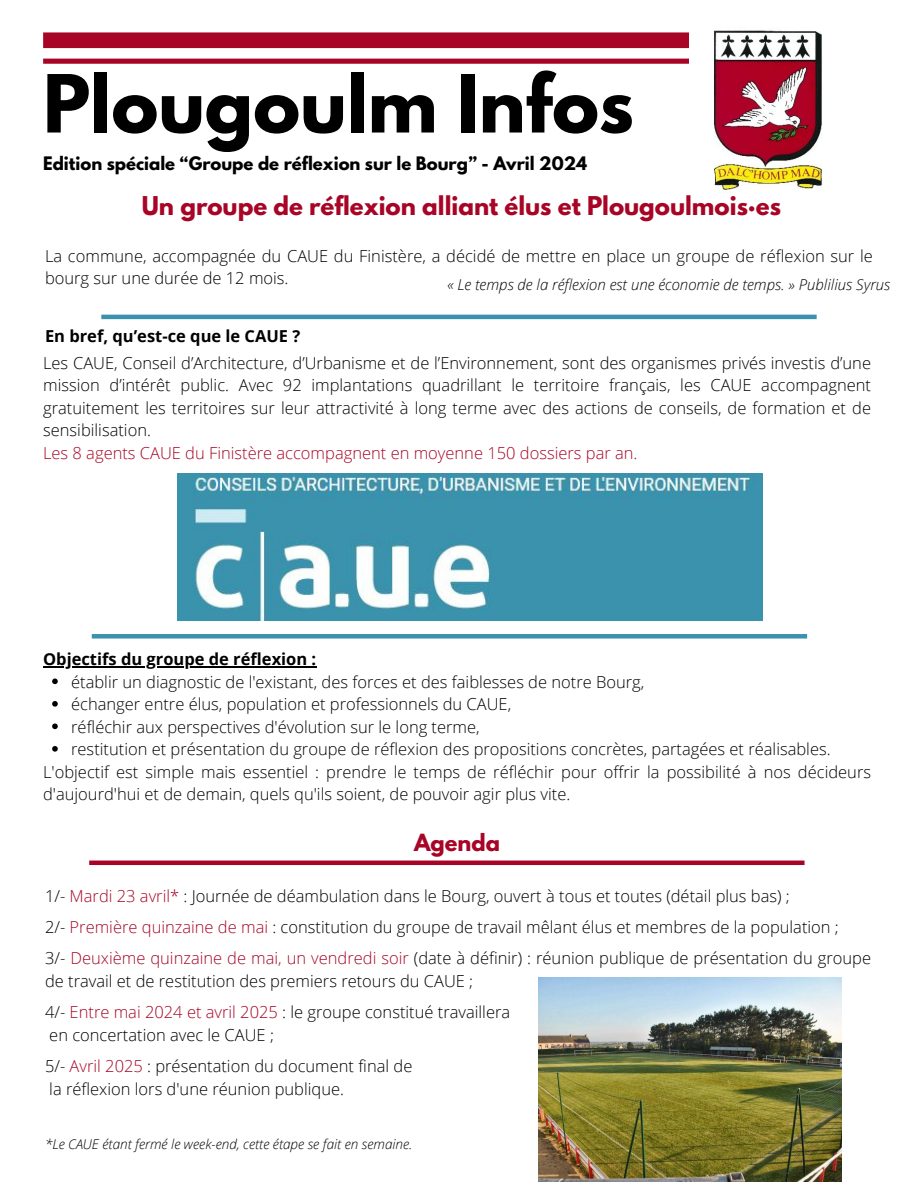
<style>
.page{position:relative;width:918px;height:1188px;background:#fff}
.page>*{position:absolute;margin:0;border:0;box-sizing:border-box;transform-origin:0 0}
.t1{font:700 70.95px "League Spartan";color:#000}
.t2{font:700 22.95px "League Spartan";color:#a80526}
.t3{font:700 21px "League Spartan";color:#a80526}
.t4{font:300 16.5px/22.5px "Open Sans";color:#000}
.t5{font:700 16.5px "Open Sans";color:#000}
.t6{font:700 16.5px "League Spartan";color:#000}
.t7{font:italic 300 15px "Open Sans";color:#000}
.t8{font:italic 300 13.5px "Open Sans";color:#000}
.s1{color:#a80526}
</style>
<div class="page">
<svg style="left:43px;top:32px;width:646px;height:32px"></svg>
<img style="left:714px;top:30px;width:108px;height:160px">
<img style="left:177px;top:474px;width:585px;height:146px">
<hr style="left:101px;top:315px;width:716px;height:4px;background:#3c92ad">
<div style="left:92px;top:634px;width:715px;height:5px;background:#3c92ad"></div>
<hr style="left:43px;top:666px;width:273px;height:1px;background:#000">
<svg style="left:52px;top:679px;width:6px;height:5px"></svg>
<svg style="left:52px;top:701px;width:6px;height:6px"></svg>
<svg style="left:52px;top:724px;width:6px;height:5px"></svg>
<svg style="left:52px;top:746px;width:6px;height:6px"></svg>
<hr style="left:89px;top:861px;width:716px;height:4px;background:#a80526">
<img style="left:538px;top:978px;width:304px;height:204px">
<h1 class="t1" style="left:43px;top:69px;width:592px">Plougoulm Infos</h1>
<h3 class="t6" style="left:43px;top:155px;width:545px">Edition spéciale “Groupe de réflexion sur le Bourg” - Avril 2024</h3>
<h2 class="t2" style="left:142px;top:195px;width:641px">Un groupe de réflexion alliant élus et Plougoulmois·es</h2>
<h4 class="t4" style="left:45px;top:244px;width:829px">La commune, accompagnée du CAUE du Finistère, a décidé de mettre en place un groupe de réflexion sur le bourg sur une durée de 12 mois.</h4>
<h4 class="t7" style="left:447px;top:274px;width:444px">« Le temps de la réflexion est une économie de temps. » Publilius Syrus</h4>
<p class="t5" style="left:45px;top:325px;width:257px">En bref, qu’est-ce que le CAUE ?</p>
<h4 class="t4" style="left:43px;top:351px;width:829px">Les CAUE, Conseil d’Architecture, d’Urbanisme et de l’Environnement, sont des organismes privés investis d’une mission d’intérêt public. Avec 92 implantations quadrillant le territoire français, les CAUE accompagnent gratuitement les territoires sur leur attractivité à long terme avec des actions de conseils, de formation et de sensibilisation.<br><span class="s1">Les 8 agents CAUE du Finistère accompagnent en moyenne 150 dossiers par an.</span></h4>
<h3 class="t5" style="left:43px;top:647px;width:275px">Objectifs du groupe de réflexion :</h3>
<p class="t4" style="left:71px;top:670px;width:575px">établir un diagnostic de l'existant, des forces et des faiblesses de notre Bourg,</p>
<p class="t4" style="left:71px;top:692px;width:442px">échanger entre élus, population et professionnels du CAUE,</p>
<p class="t4" style="left:71px;top:715px;width:410px">réfléchir aux perspectives d'évolution sur le long terme,</p>
<p class="t4" style="left:71px;top:737px;width:761px">restitution et présentation du groupe de réflexion des propositions concrètes, partagées et réalisables.</p>
<h4 class="t4" style="left:43px;top:760px;width:829px">L'objectif est simple mais essentiel : prendre le temps de réfléchir pour offrir la possibilité à nos décideurs d'aujourd'hui et de demain, quels qu'ils soient, de pouvoir agir plus vite.</h4>
<h2 class="t3" style="left:414px;top:832px;width:87px">Agenda</h2>
<h4 class="t4" style="left:45px;top:885px;width:746px">1/- <span class="s1">Mardi 23 avril*</span> : Journée de déambulation dans le Bourg, ouvert à tous et toutes (détail plus bas) ;</h4>
<h4 class="t4" style="left:45px;top:916px;width:795px">2/- <span class="s1">Première quinzaine de mai</span> : constitution du groupe de travail mêlant élus et membres de la population ;</h4>
<h4 class="t4" style="left:45px;top:946px;width:828px;line-height:23px">3/- <span class="s1">Deuxième quinzaine de mai, un vendredi soir</span> (date à définir) : réunion publique de présentation du groupe de travail et de restitution des premiers retours du CAUE ;</h4>
<h4 class="t4" style="left:45px;top:1000px;width:467px;line-height:23px">4/- <span class="s1">Entre mai 2024 et avril 2025</span> : le groupe constitué travaillera en concertation avec le CAUE ;</h4>
<h4 class="t4" style="left:45px;top:1054px;width:369px;line-height:23px">5/- <span class="s1">Avril 2025</span> : présentation du document final de la réflexion lors d'une réunion publique.</h4>
<p class="t8" style="left:45px;top:1135px;width:369px">*Le CAUE étant fermé le week-end, cette étape se fait en semaine.</p>
</div>
